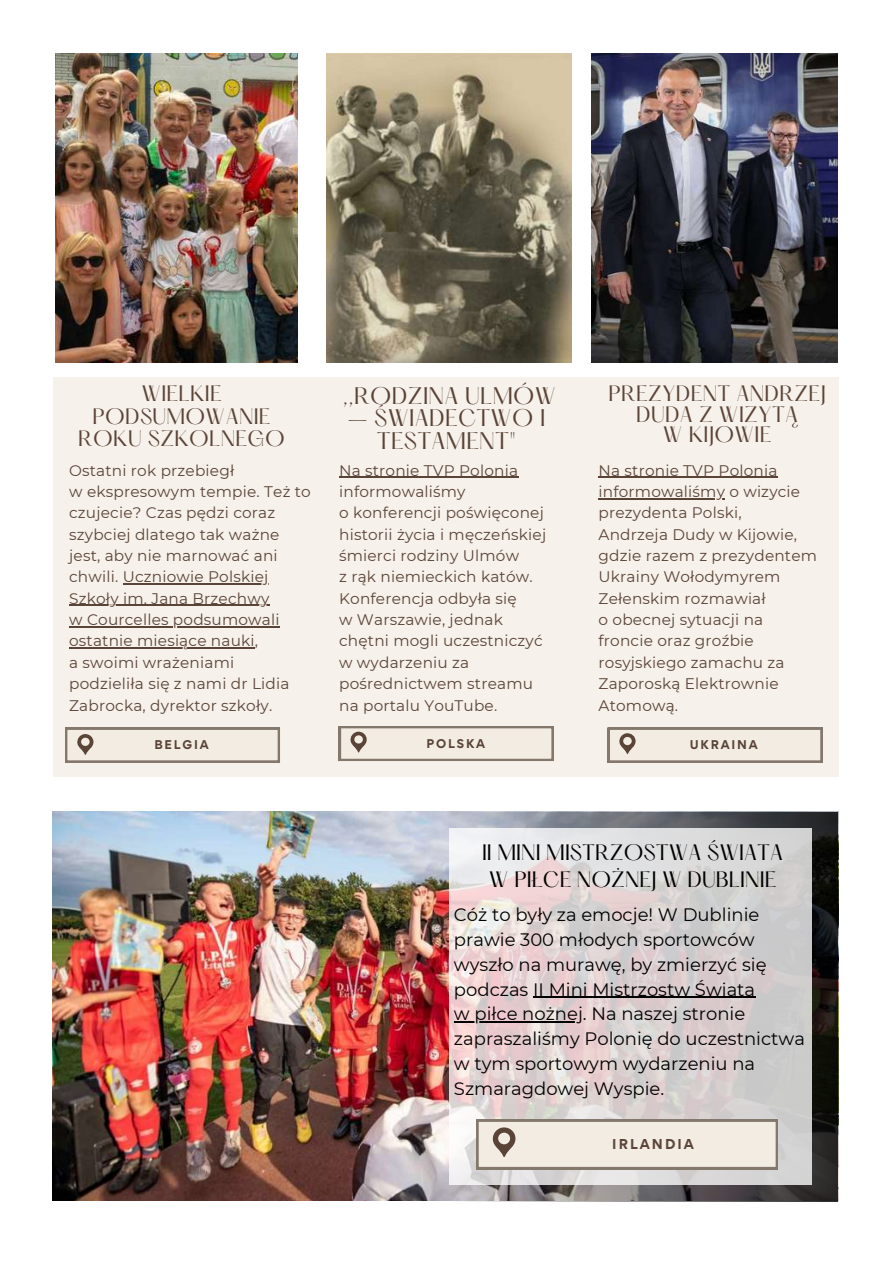
<style>
.page{position:relative;width:893px;height:1264px;background:#fff}
.page>*{position:absolute;margin:0;border:0;box-sizing:border-box;transform-origin:0 0}
.t1{font:21px/22.5px "Hatton";letter-spacing:.015em;color:#5a4337;text-align:center}
.t2{font:19.5px/20.2px "Hatton";letter-spacing:.015em;color:#5a4337;text-align:center}
.t3{font:19.5px/27px "Hatton";color:#000;text-align:center}
.t4{font:18px/24.8px "Montserrat";color:#000}
.t5{font:15.3px/21.3px "Montserrat";letter-spacing:.015em;color:#5a4337}
.t6{font:700 12.75px "Gordita";letter-spacing:.16em;color:#5a4337}
.t7{font:700 11.25px "Gordita";letter-spacing:.16em;color:#5a4337}
</style>
<div class="page">
<img style="left:53px;top:811px;width:784px;height:389px">
<svg style="left:448px;top:812px;width:389px;height:389px"></svg>
<svg style="left:449px;top:828px;width:363px;height:356px"></svg>
<svg style="left:476px;top:1119px;width:301px;height:50px"></svg>
<div style="left:53px;top:377px;width:785px;height:400px;background:#f6f1ea"></div>
<svg style="left:339px;top:726px;width:214px;height:35px"></svg>
<svg style="left:607px;top:727px;width:215px;height:35px"></svg>
<svg style="left:65px;top:727px;width:215px;height:35px"></svg>
<img style="left:56px;top:53px;width:242px;height:310px">
<img style="left:327px;top:53px;width:245px;height:310px">
<img style="left:591px;top:53px;width:245px;height:310px">
<hr style="left:533px;top:996px;width:222px;height:1px;background:#000">
<hr style="left:454px;top:1021px;width:129px;height:1px;background:#000">
<hr style="left:123px;top:583px;width:145px;height:1px;background:#5a4337">
<hr style="left:69px;top:605px;width:200px;height:1px;background:#5a4337">
<hr style="left:69px;top:626px;width:211px;height:1px;background:#5a4337">
<hr style="left:69px;top:647px;width:186px;height:1px;background:#5a4337">
<hr style="left:339px;top:476px;width:179px;height:2px;background:#5a4337">
<hr style="left:598px;top:476px;width:179px;height:2px;background:#5a4337">
<hr style="left:598px;top:498px;width:127px;height:1px;background:#5a4337">
<p class="t2" style="left:78px;top:384px;width:208px;line-height:22.5px">WIELKIE<br>PODSUMOWANIE<br>ROKU SZKOLNEGO</p>
<h1 class="t1" style="left:343px;top:386px;width:215px">,,RODZINA ULMÓW</h1>
<h1 class="t1" style="left:347px;top:409px;width:199px">– ŚWIADECTWO I<br>TESTAMENT"</h1>
<p class="t5" style="left:69px;top:459px;width:243px">Ostatni rok przebiegł<br>w ekspresowym tempie. Też to czujecie? Czas pędzi coraz szybciej dlatego tak ważne jest, aby nie marnować ani chwili. Uczniowie Polskiej<br>Szkoły im. Jana Brzechwy<br>w Courcelles podsumowali ostatnie miesiące nauki,<br>a swoimi wrażeniami podzieliła się z nami dr Lidia<br>Zabrocka, dyrektor szkoły.</p>
<p class="t5" style="left:339px;top:459px;width:208px">Na stronie TVP Polonia informowaliśmy<br>o konferencji poświęconej historii życia i męczeńskiej śmierci rodziny Ulmów<br>z rąk niemieckich katów.<br>Konferencja odbyła się<br>w Warszawie, jednak chętni mogli uczestniczyć w wydarzeniu za pośrednictwem streamu na portalu YouTube.</p>
<p class="t2" style="left:608px;top:386px;width:219px">PREZYDENT ANDRZEJ<br>DUDA Z WIZYTĄ<br>W KIJOWIE</p>
<p class="t5" style="left:598px;top:459px;width:220px">Na stronie TVP Polonia informowaliśmy o wizycie prezydenta Polski,<br>Andrzeja Dudy w Kijowie, gdzie razem z prezydentem<br>Ukrainy Wołodymyrem<br>Zełenskim rozmawiał<br>o obecnej sytuacji na froncie oraz groźbie rosyjskiego zamachu za<br>Zaporoską Elektrownie<br>Atomową.</p>
<p class="t7" style="left:154px;top:737px;width:56px">BELGIA</p>
<p class="t7" style="left:426px;top:735px;width:60px">POLSKA</p>
<p class="t7" style="left:689px;top:737px;width:70px">UKRAINA</p>
<p class="t3" style="left:482px;top:840px;width:303px">II MINI MISTRZOSTWA ŚWIATA<br>W PIŁCE NOŻNEJ W DUBLINIE</p>
<p class="t4" style="left:454px;top:902px;width:352px">Cóż to były za emocje! W Dublinie prawie 300 młodych sportowców wyszło na murawę, by zmierzyć się podczas II Mini Mistrzostw Świata<br>w piłce nożnej. Na naszej stronie zapraszaliśmy Polonię do uczestnictwa w tym sportowym wydarzeniu na<br>Szmaragdowej Wyspie.</p>
<p class="t6" style="left:612px;top:1135px;width:83px">IRLANDIA</p>
</div>
